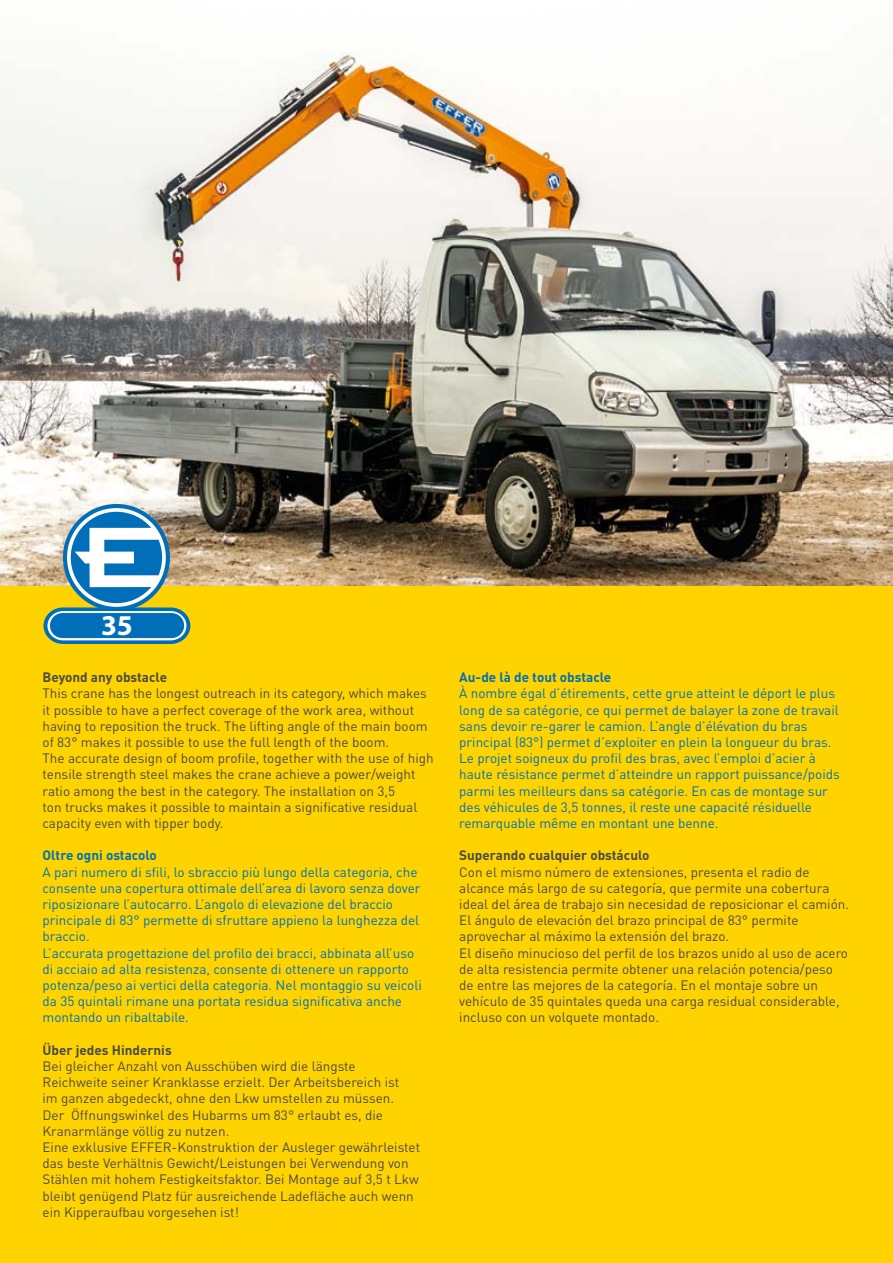
<style>
.page{position:relative;width:893px;height:1263px;background:#fff}
.page>*{position:absolute;margin:0;border:0;box-sizing:border-box;transform-origin:0 0}
.t1{font:700 28.8px "Myriad";color:#fff}
.t2{font:13.5px/16.2px "DIN Pro";color:#4a4a49}
.t3{font:13.5px/16.2px "DIN Pro";color:#0070b3}
.t4{font:700 13.5px "DIN Pro";color:#4a4a49}
.t5{font:700 13.5px "DIN Pro";color:#0070b3}
</style>
<div class="page">
<img style="left:0;top:52px;width:893px;height:535px">
<div style="left:0;top:587px;width:893px;height:676px;background:#ffd300"></div>
<svg style="left:44px;top:512px;width:146px;height:132px"></svg>
<div style="left:50px;top:613px;width:134px;height:25px;background:#006eb8;border-radius:13px"></div>
<h1 class="t1" style="left:101px;top:611px;width:33px">35</h1>
<p class="t4" style="left:43px;top:668px;width:126px">Beyond any obstacle</p>
<p class="t2" style="left:43px;top:685px;width:393px">This crane has the longest outreach in its category, which makes it possible to have a perfect coverage of the work area, without having to reposition the truck. The lifting angle of the main boom of 83° makes it possible to use the full length of the boom.<br>The accurate design of boom profile, together with the use of high tensile strength steel makes the crane achieve a power/weight ratio among the best in the category. The installation on 3,5<br>ton trucks makes it possible to maintain a significative residual capacity even with tipper body.</p>
<p class="t5" style="left:43px;top:846px;width:116px">Oltre ogni ostacolo</p>
<p class="t3" style="left:43px;top:863px;width:381px">A pari numero di sfili, lo sbraccio più lungo della categoria, che consente una copertura ottimale dell’area di lavoro senza dover riposizionare l’autocarro. L’angolo di elevazione del braccio principale di 83° permette di sfruttare appieno la lunghezza del braccio.<br>L’accurata progettazione del profilo dei bracci, abbinata all’uso di acciaio ad alta resistenza, consente di ottenere un rapporto potenza/peso ai vertici della categoria. Nel montaggio su veicoli da 35 quintali rimane una portata residua significativa anche montando un ribaltabile.</p>
<p class="t4" style="left:43px;top:1041px;width:131px">Über jedes Hindernis</p>
<p class="t2" style="left:43px;top:1057px;width:379px">Bei gleicher Anzahl von Ausschϋben wird die längste Reichweite seiner Kranklasse erzielt. Der Arbeitsbereich ist<br>im ganzen abgedeckt, ohne den Lkw umstellen zu müssen.<br>Der Öffnungswinkel des Hubarms um 83° erlaubt es, die Kranarmlänge völlig zu nutzen.<br>Eine exklusive EFFER-Konstruktion der Ausleger gewährleistet das beste Verhältnis Gewicht/Leistungen bei Verwendung von Stählen mit hohem Festigkeitsfaktor. Bei Montage auf 3,5 t Lkw bleibt genügend Platz für ausreichende Ladefläche auch wenn ein Kipperaufbau vorgesehen ist!</p>
<p class="t5" style="left:459px;top:668px;width:154px">Au-de là de tout obstacle</p>
<p class="t3" style="left:459px;top:685px;width:382px">À nombre égal d’étirements, cette grue atteint le déport le plus long de sa catégorie, ce qui permet de balayer la zone de travail sans devoir re-garer le camion. L’angle d’élévation du bras principal (83°) permet d’exploiter en plein la longueur du bras.<br>Le projet soigneux du profil des bras, avec l’emploi d’acier à haute résistance permet d’atteindre un rapport puissance/poids parmi les meilleurs dans sa catégorie. En cas de montage sur des véhicules de 3,5 tonnes, il reste une capacité résiduelle remarquable même en montant une benne.</p>
<p class="t4" style="left:459px;top:846px;width:192px">Superando cualquier obstáculo</p>
<p class="t2" style="left:459px;top:863px;width:391px">Con el mismo número de extensiones, presenta el radio de alcance más largo de su categoría, que permite una cobertura ideal del área de trabajo sin necesidad de reposicionar el camión.<br>El ángulo de elevación del brazo principal de 83° permite aprovechar al máximo la extensión del brazo.<br>El diseño minucioso del perfil de los brazos unido al uso de acero de alta resistencia permite obtener una relación potencia/peso de entre las mejores de la categoría. En el montaje sobre un vehículo de 35 quintales queda una carga residual considerable, incluso con un volquete montado.</p>
</div>
